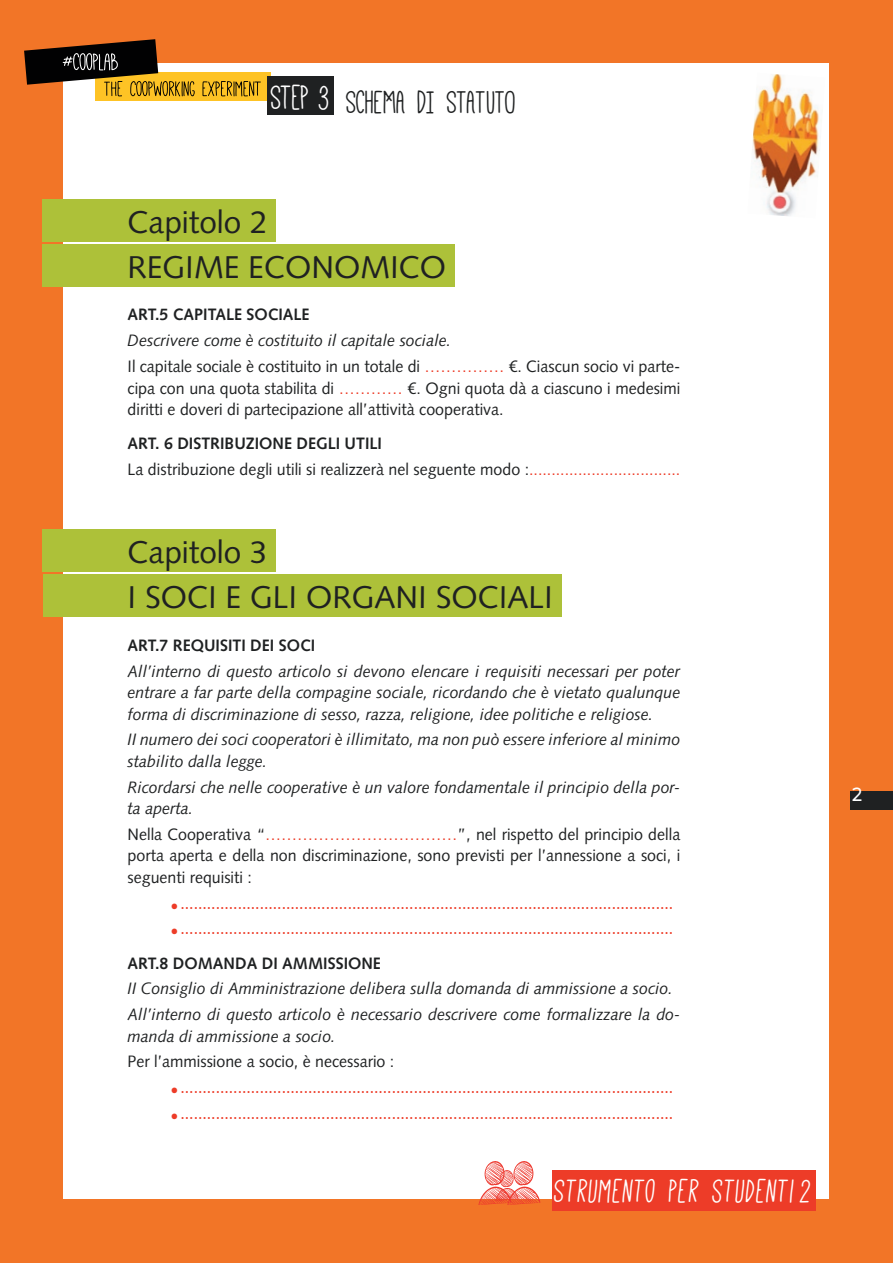
<style>
.page{position:relative;width:893px;height:1263px;background:#f27527}
.page>*{position:absolute;margin:0;border:0;box-sizing:border-box;transform-origin:0 0}
.t1{font:36.6px "Mathlete Bulky Slant";letter-spacing:.04em;color:#fff}
.t2{font:36px "Mathlete Bulky";letter-spacing:.01em;color:#1f2122}
.t3{font:31.5px/45px "Syntax LT Std";color:#1f2122}
.t4{font:22.5px "Courier Prime Code";color:#fff}
.t5{font:18px "Calibri";color:#ed3c28}
.t6{font:italic 16.5px/21.5px "Syntax LT Std";color:#1f2122}
.t7{font:16.5px/21.5px "Syntax LT Std";color:#1f2122}
.t8{font:700 16.5px "Syntax LT Std";color:#1f2122}
.s1{font-size:38.4px;color:#fff}
.s2{font-style:italic}
.s3{color:#ed3c28}
.s4{font-weight:700}
</style>
<div class="page">
<div style="left:850px;top:791px;width:43px;height:18px;background:#1f2122"></div>
<div style="left:64px;top:64px;width:765px;height:1135px;background:#fff"></div>
<div style="left:95px;top:72px;width:176px;height:29px;background:#fec325"></div>
<svg style="left:24px;top:39px;width:237px;height:58px"></svg>
<img style="left:752px;top:74px;width:68px;height:142px">
<div style="left:267px;top:76px;width:67px;height:39px;background:#1f2122"></div>
<div style="left:552px;top:1170px;width:263px;height:41px;background:#ed3c28"></div>
<svg style="left:478px;top:1161px;width:62px;height:44px"></svg>
<div style="left:43px;top:199px;width:233px;height:42px;background:#adc139"></div>
<div style="left:43px;top:244px;width:412px;height:42px;background:#adc139"></div>
<div style="left:43px;top:530px;width:233px;height:42px;background:#adc139"></div>
<div style="left:43px;top:575px;width:518px;height:42px;background:#adc139"></div>
<h2 class="t2" style="left:271px;top:85px;width:247px"><span class="s1">Step 3</span> SCHEMA DI STATUTO</h2>
<h3 class="t3" style="left:128px;top:199px;width:320px">Capitolo 2<br>REGIME ECONOMICO</h3>
<p class="t8" style="left:128px;top:305px;width:184px">ART.5 CAPITALE SOCIALE</p>
<p class="t7" style="left:128px;top:328px;width:554px;line-height:25.8px"><span class="s2">Descrivere come è costituito il capitale sociale.<br></span>Il capitale sociale è costituito in un totale di <span class="s3">……………</span> €. Ciascun socio vi parte-</p>
<p class="t7" style="left:128px;top:377px;width:554px">cipa con una quota stabilita di <span class="s3">…………</span> €. Ogni quota dà a ciascuno i medesimi diritti e doveri di partecipazione all’attività cooperativa.</p>
<p class="t7" style="left:128px;top:431px;width:554px;line-height:25.8px"><span class="s4">ART. 6 DISTRIBUZIONE DEGLI UTILI<br></span>La distribuzione degli utili si realizzerà nel seguente modo :<span class="s3">..................................</span></p>
<h3 class="t3" style="left:128px;top:530px;width:427px">Capitolo 3<br>I SOCI E GLI ORGANI SOCIALI</h3>
<p class="t8" style="left:128px;top:636px;width:189px">ART.7 REQUISITI DEI SOCI</p>
<p class="t6" style="left:128px;top:660px;width:554px;text-align:justify">All’interno di questo articolo si devono elencare i requisiti necessari per poter entrare a far parte della compagine sociale, ricordando che è vietato qualunque forma di discriminazione di sesso, razza, religione, idee politiche e religiose.</p>
<p class="t6" style="left:128px;top:729px;width:554px">II numero dei soci cooperatori è illimitato, ma non può essere inferiore al minimo stabilito dalla legge.</p>
<p class="t6" style="left:128px;top:776px;width:554px">Ricordarsi che nelle cooperative è un valore fondamentale il principio della por&shy;ta aperta.</p>
<p class="t7" style="left:128px;top:823px;width:554px;text-align:justify">Nella Cooperativa “<span class="s3">………………………………</span>”, nel rispetto del principio della porta aperta e della non discriminazione, sono previsti per l’annessione a soci, i seguenti requisiti :</p>
<p class="t5" style="left:170px;top:891px;width:505px">• ................................................................................................................</p>
<p class="t5" style="left:170px;top:917px;width:505px">• ................................................................................................................</p>
<p class="t8" style="left:128px;top:953px;width:255px">ART.8 DOMANDA DI AMMISSIONE</p>
<p class="t6" style="left:128px;top:976px;width:554px;line-height:25.8px">II Consiglio di Amministrazione delibera sulla domanda di ammissione a socio.<br>All’interno di questo articolo è necessario descrivere come formalizzare la do-</p>
<p class="t6" style="left:128px;top:1025px;width:210px">manda di ammissione a socio.</p>
<p class="t7" style="left:128px;top:1051px;width:268px">Per l’ammissione a socio, è necessario :</p>
<p class="t5" style="left:170px;top:1076px;width:505px">• ................................................................................................................</p>
<p class="t5" style="left:170px;top:1102px;width:505px">• ................................................................................................................</p>
<h1 class="t1" style="left:555px;top:1173px;width:258px">STRUMENTO PER STUDENTI 2</h1>
<h3 class="t4" style="left:850px;top:780px;width:15px">2</h3>
</div>
